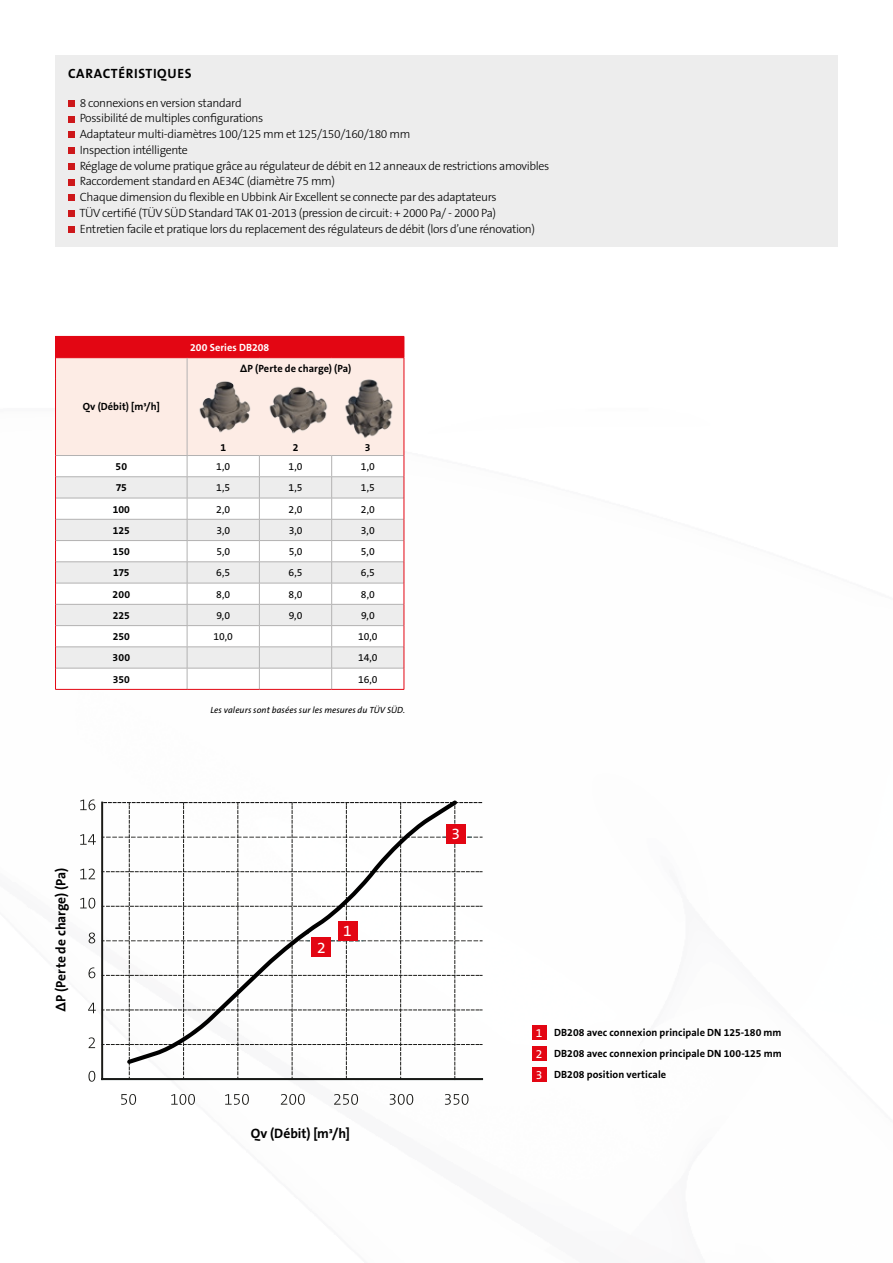
<style>
.page{position:relative;width:893px;height:1263px;background:#fff}
.page>*{position:absolute;margin:0;border:0;box-sizing:border-box;transform-origin:0 0}
.t1{font:15.6px "The Sans B5 Plain";color:#fff}
.t2{font:700 13.65px "The Sans B7";color:#000}
.t3{font:700 13.5px "The Sans B7";letter-spacing:.05em;color:#000}
.t4{font:300 12px/15.8px "The Sans B3";letter-spacing:-.03em;color:#000}
.t5{font:12px/21.1px "The Sans B5 Plain";color:#fff;text-align:justify}
.t6{font:700 10.5px/21px "The Sans B7";letter-spacing:.005em;color:#000;text-align:justify}
.t7{font:10.5px "The Sans B5 Plain";letter-spacing:-.01em;color:#000}
.t8{font:700 10.5px "The Sans B7";letter-spacing:.01em;color:#fff}
.t9{font:italic 9px "The Sans B5 Plain";letter-spacing:.005em;color:#000}
</style>
<div class="page">
<div style="left:55px;top:55px;width:783px;height:192px;background:#ededed"></div>
<div style="left:68px;top:100px;width:6px;height:7px;background:#cd171a"></div>
<svg style="left:68px;top:116px;width:6px;height:6px"></svg>
<svg style="left:68px;top:132px;width:6px;height:6px"></svg>
<div style="left:68px;top:147px;width:6px;height:7px;background:#cd171a"></div>
<div style="left:68px;top:163px;width:6px;height:7px;background:#cd171a"></div>
<svg style="left:68px;top:179px;width:6px;height:6px"></svg>
<svg style="left:68px;top:195px;width:6px;height:6px"></svg>
<div style="left:68px;top:210px;width:6px;height:7px;background:#cd171a"></div>
<div style="left:68px;top:226px;width:6px;height:7px;background:#cd171a"></div>
<hr style="left:55px;top:689px;width:132px;height:1px;background:#e30613">
<hr style="left:187px;top:689px;width:72px;height:1px;background:#e30613">
<hr style="left:259px;top:689px;width:73px;height:1px;background:#e30613">
<hr style="left:332px;top:689px;width:72px;height:1px;background:#e30613">
<hr style="left:55px;top:336px;width:132px;height:1px;background:#e30613">
<hr style="left:187px;top:336px;width:72px;height:1px;background:#e30613">
<hr style="left:259px;top:336px;width:73px;height:1px;background:#e30613">
<hr style="left:332px;top:336px;width:72px;height:1px;background:#e30613">
<svg style="left:55px;top:337px;width:350px;height:352px"></svg>
<img style="left:193px;top:372px;width:66px;height:67px">
<img style="left:339px;top:379px;width:61px;height:61px">
<img style="left:262px;top:382px;width:74px;height:55px">
<svg style="left:121px;top:1094px;width:15px;height:11px"></svg>
<svg style="left:171px;top:1094px;width:24px;height:11px"></svg>
<svg style="left:225px;top:1094px;width:24px;height:11px"></svg>
<svg style="left:281px;top:1094px;width:24px;height:11px"></svg>
<svg style="left:334px;top:1094px;width:24px;height:11px"></svg>
<svg style="left:390px;top:1094px;width:23px;height:11px"></svg>
<svg style="left:445px;top:1094px;width:23px;height:11px"></svg>
<svg style="left:88px;top:1071px;width:7px;height:11px"></svg>
<svg style="left:89px;top:1037px;width:6px;height:11px"></svg>
<svg style="left:88px;top:1003px;width:8px;height:10px"></svg>
<svg style="left:89px;top:967px;width:6px;height:11px"></svg>
<svg style="left:89px;top:932px;width:6px;height:11px"></svg>
<svg style="left:80px;top:898px;width:15px;height:10px"></svg>
<svg style="left:80px;top:868px;width:15px;height:11px"></svg>
<svg style="left:80px;top:834px;width:16px;height:11px"></svg>
<svg style="left:80px;top:799px;width:15px;height:11px"></svg>
<hr style="left:101px;top:802px;width:2px;height:277px;background:#1a1a17">
<hr style="left:102px;top:1078px;width:380px;height:2px;background:#1a1a17">
<svg style="left:103px;top:802px;width:379px;height:276px"></svg>
<div style="left:338px;top:921px;width:19px;height:19px;background:#e30613"></div>
<div style="left:312px;top:937px;width:19px;height:19px;background:#e30613"></div>
<div style="left:446px;top:824px;width:19px;height:19px;background:#e30613"></div>
<div style="left:531px;top:1025px;width:15px;height:15px;background:#e30613"></div>
<div style="left:531px;top:1046px;width:15px;height:15px;background:#e30613"></div>
<div style="left:531px;top:1067px;width:15px;height:15px;background:#e30613"></div>
<p class="t3" style="left:68px;top:66px;width:125px">CARACTÉRISTIQUES</p>
<p class="t4" style="left:79px;top:95px;width:471px">8 connexions en version standard<br>Possibilité de multiples configurations<br>Adaptateur multi-diamètres 100/125 mm et 125/150/160/180 mm<br>Inspection intélligente<br>Réglage de volume pratique grâce au régulateur de débit en 12 anneaux de restrictions amovibles Raccordement standard en AE34C (diamètre 75 mm)<br>Chaque dimension du flexible en Ubbink Air Excellent se connecte par des adaptateurs<br>TÜV certifié (TÜV SÜD Standard TAK 01-2013 (pression de circuit: + 2000 Pa/ - 2000 Pa)<br>Entretien facile et pratique lors du replacement des régulateurs de débit (lors d’une rénovation)</p>
<p class="t8" style="left:190px;top:342px;width:81px">200 Series DB208</p>
<p class="t6" style="left:83px;top:397px;width:79px">Qv (Débit) [m³/h]</p>
<p class="t6" style="left:240px;top:358px;width:113px">ΔP (Perte de charge) (Pa)</p>
<p class="t6" style="left:220px;top:437px;width:7px">1</p>
<p class="t6" style="left:293px;top:437px;width:7px">2</p>
<p class="t6" style="left:365px;top:437px;width:7px">3</p>
<p class="t6" style="left:116px;top:456px;width:13px">50</p>
<p class="t7" style="left:216px;top:461px;width:15px">1,0</p>
<p class="t7" style="left:289px;top:461px;width:15px">1,0</p>
<p class="t7" style="left:361px;top:461px;width:15px">1,0</p>
<p class="t6" style="left:116px;top:477px;width:13px">75</p>
<p class="t7" style="left:216px;top:482px;width:15px">1,5</p>
<p class="t7" style="left:289px;top:482px;width:15px">1,5</p>
<p class="t7" style="left:361px;top:482px;width:15px">1,5</p>
<p class="t6" style="left:113px;top:499px;width:19px">100</p>
<p class="t7" style="left:216px;top:503px;width:15px">2,0</p>
<p class="t7" style="left:289px;top:503px;width:15px">2,0</p>
<p class="t7" style="left:361px;top:503px;width:15px">2,0</p>
<p class="t6" style="left:113px;top:520px;width:19px">125</p>
<p class="t7" style="left:216px;top:525px;width:15px">3,0</p>
<p class="t7" style="left:289px;top:525px;width:15px">3,0</p>
<p class="t7" style="left:361px;top:525px;width:15px">3,0</p>
<p class="t6" style="left:113px;top:541px;width:19px">150</p>
<p class="t7" style="left:216px;top:546px;width:15px">5,0</p>
<p class="t7" style="left:289px;top:546px;width:15px">5,0</p>
<p class="t7" style="left:361px;top:546px;width:15px">5,0</p>
<p class="t6" style="left:113px;top:563px;width:18px">175</p>
<p class="t7" style="left:216px;top:567px;width:15px">6,5</p>
<p class="t7" style="left:289px;top:567px;width:15px">6,5</p>
<p class="t7" style="left:361px;top:567px;width:15px">6,5</p>
<p class="t6" style="left:113px;top:584px;width:19px">200</p>
<p class="t7" style="left:216px;top:588px;width:15px">8,0</p>
<p class="t7" style="left:289px;top:588px;width:15px">8,0</p>
<p class="t7" style="left:361px;top:588px;width:15px">8,0</p>
<p class="t6" style="left:113px;top:605px;width:19px">225</p>
<p class="t7" style="left:216px;top:610px;width:15px">9,0</p>
<p class="t7" style="left:289px;top:610px;width:15px">9,0</p>
<p class="t7" style="left:361px;top:610px;width:15px">9,0</p>
<p class="t6" style="left:113px;top:626px;width:19px">250</p>
<p class="t7" style="left:214px;top:631px;width:21px">10,0</p>
<p class="t7" style="left:358px;top:631px;width:21px">10,0</p>
<p class="t6" style="left:113px;top:648px;width:19px">300</p>
<p class="t7" style="left:358px;top:652px;width:21px">14,0</p>
<p class="t6" style="left:113px;top:669px;width:19px">350</p>
<p class="t7" style="left:358px;top:673px;width:21px">16,0</p>
<p class="t9" style="left:210px;top:705px;width:196px">Les valeurs sont basées sur les mesures du TÜV SÜD.</p>
<p class="t2" style="left:53px;top:1012px;width:145px;rotate:-90deg">ΔP (Perte de charge) (Pa)</p>
<h1 class="t1" style="left:317px;top:939px;width:10px">2</h1>
<h1 class="t1" style="left:343px;top:923px;width:10px">1</h1>
<p class="t2" style="left:251px;top:1126px;width:101px">Qv (Débit) [m³/h]</p>
<h1 class="t1" style="left:451px;top:826px;width:10px">3</h1>
<p class="t5" style="left:536px;top:1022px;width:8px">1<br>2<br>3</p>
<p class="t6" style="left:554px;top:1022px;width:229px">DB208 avec connexion principale DN 125-180 mm DB208 avec connexion principale DN 100-125 mm DB208 position verticale</p>
</div>
